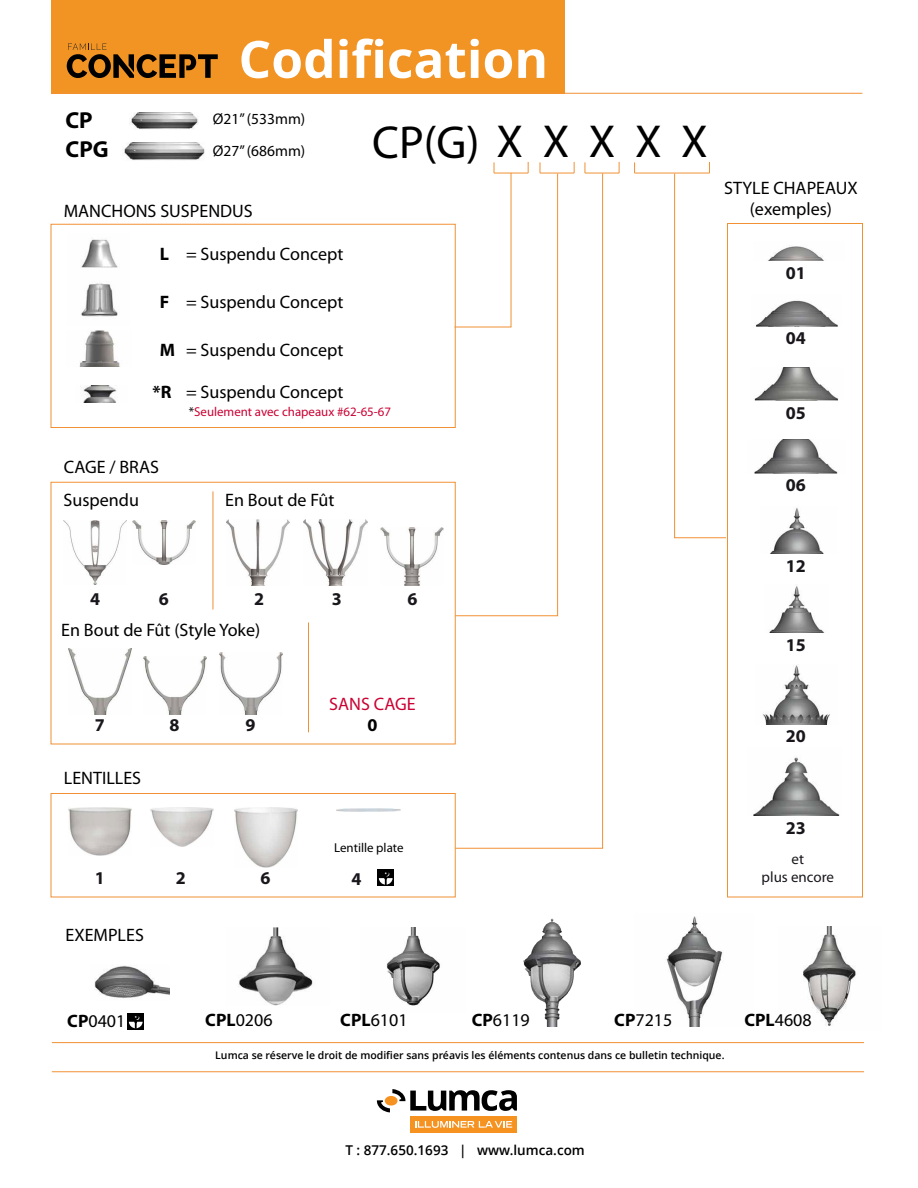
<style>
.page{position:relative;width:918px;height:1188px;background:#fff}
.page>*{position:absolute;margin:0;border:0;box-sizing:border-box;transform-origin:0 0}
.t1{font:700 51.45px "Open Sans";color:#fff}
.t2{font:46.35px "Myriad Pro";letter-spacing:.425em;color:#000}
.t3{font:700 23.25px/29.4px "Myriad Pro";color:#000}
.t4{font:18px/21.6px "Myriad Pro";color:#000;text-align:center}
.t5{font:700 18px "Myriad Pro";color:#1a171c}
.t6{font:18px "Myriad Pro";color:#cb0233}
.t7{font:700 18px "Myriad Pro";color:#000}
.t8{font:15.45px "Myriad Pro";color:#000}
.t9{font:15px/18px "Myriad Pro";color:#1a171c;text-align:center}
.t10{font:600 13.5px "Open Sans";color:#000}
.t11{font:12.9px "Myriad Pro";color:#cb0233}
.t12{font:12.9px "Myriad Pro";color:#000}
.t13{font:600 10.5px "Open Sans";color:#000}
.s1{font-weight:700}
.s2{color:#000}
</style>
<div class="page">
<img style="left:803px;top:927px;width:53px;height:99px">
<img style="left:386px;top:927px;width:54px;height:79px">
<img style="left:666px;top:916px;width:57px;height:110px">
<img style="left:238px;top:927px;width:75px;height:79px">
<img style="left:129px;top:112px;width:69px;height:18px">
<img style="left:124px;top:143px;width:81px;height:17px">
<img style="left:524px;top:919px;width:57px;height:107px">
<img style="left:94px;top:965px;width:76px;height:33px">
<img style="left:227px;top:519px;width:63px;height:67px">
<img style="left:68px;top:649px;width:64px;height:66px">
<img style="left:219px;top:653px;width:63px;height:62px">
<img style="left:143px;top:657px;width:63px;height:58px">
<img style="left:132px;top:521px;width:64px;height:44px">
<img style="left:63px;top:520px;width:63px;height:64px">
<img style="left:304px;top:520px;width:63px;height:66px">
<img style="left:381px;top:527px;width:63px;height:59px">
<img style="left:234px;top:807px;width:64px;height:61px">
<img style="left:150px;top:807px;width:64px;height:40px">
<img style="left:68px;top:807px;width:64px;height:49px">
<img style="left:337px;top:809px;width:63px;height:3px">
<img style="left:81px;top:239px;width:37px;height:78px">
<hr style="left:585px;top:173px;width:34px;height:1px;background:#f19134">
<hr style="left:635px;top:173px;width:75px;height:1px;background:#f19134">
<div style="left:51px;top:482px;width:405px;height:262px;border:1px solid #f19134"></div>
<div style="left:51px;top:224px;width:405px;height:204px;border:1px solid #f19134"></div>
<div style="left:51px;top:793px;width:405px;height:104px;border:1px solid #f19134"></div>
<div style="left:727px;top:223px;width:136px;height:674px;border:1px solid #f19134"></div>
<svg style="left:454px;top:162px;width:58px;height:166px"></svg>
<svg style="left:674px;top:162px;width:52px;height:376px"></svg>
<svg style="left:455px;top:173px;width:148px;height:676px"></svg>
<hr style="left:213px;top:491px;width:1px;height:118px;background:#f19134">
<hr style="left:308px;top:622px;width:1px;height:110px;background:#f19134">
<div style="left:378px;top:870px;width:16px;height:16px;background:#000"></div>
<svg style="left:379px;top:872px;width:14px;height:13px"></svg>
<div style="left:128px;top:1013px;width:16px;height:16px;background:#000"></div>
<svg style="left:129px;top:1016px;width:14px;height:13px"></svg>
<img style="left:769px;top:586px;width:55px;height:46px">
<img style="left:756px;top:300px;width:82px;height:26px">
<img style="left:754px;top:440px;width:84px;height:33px">
<img style="left:753px;top:757px;width:87px;height:59px">
<img style="left:754px;top:367px;width:85px;height:34px">
<img style="left:763px;top:665px;width:67px;height:60px">
<img style="left:770px;top:508px;width:53px;height:45px">
<img style="left:769px;top:246px;width:54px;height:14px">
<div style="left:51px;top:0;width:513px;height:93px;background:#f29424"></div>
<img style="left:79px;top:330px;width:41px;height:37px">
<img style="left:80px;top:386px;width:37px;height:16px">
<hr style="left:52px;top:1071px;width:812px;height:1px;background:#f19134">
<hr style="left:52px;top:1042px;width:812px;height:1px;background:#f19134">
<hr style="left:51px;top:93px;width:811px;height:1px;background:#f19134">
<svg style="left:67px;top:43px;width:151px;height:35px"></svg>
<svg style="left:377px;top:1089px;width:140px;height:23px"></svg>
<div style="left:410px;top:1116px;width:107px;height:16px;background:#f69220"></div>
<svg style="left:415px;top:1121px;width:97px;height:7px"></svg>
<h1 class="t1" style="left:238px;top:39px;width:311px">Codification</h1>
<p class="t3" style="left:65px;top:107px;width:45px">CP<br>CPG</p>
<p class="t8" style="left:213px;top:113px;width:94px">Ø21”(533mm)</p>
<p class="t8" style="left:213px;top:144px;width:94px">Ø27”(686mm)</p>
<p class="t4" style="left:64px;top:201px;width:190px">MANCHONS SUSPENDUS</p>
<h2 class="t2" style="left:372px;top:123px;width:337px">CP(G)XXXXX</h2>
<p class="t4" style="left:160px;top:245px;width:185px"><span class="s1">L</span> = Suspendu Concept</p>
<p class="t4" style="left:160px;top:293px;width:185px"><span class="s1">F</span> = Suspendu Concept</p>
<p class="t4" style="left:160px;top:341px;width:185px"><span class="s1">M</span> = Suspendu Concept</p>
<p class="t4" style="left:153px;top:383px;width:192px"><span class="s1">*R</span> = Suspendu Concept</p>
<p class="t11" style="left:189px;top:406px;width:204px"><span class="s2">*</span>Seulement avec chapeaux #62-65-67</p>
<p class="t4" style="left:64px;top:458px;width:97px">CAGE / BRAS</p>
<p class="t4" style="left:64px;top:491px;width:77px">Suspendu</p>
<p class="t4" style="left:225px;top:491px;width:111px">En Bout de Fût</p>
<p class="t4" style="left:724px;top:178px;width:135px">STYLE CHAPEAUX (exemples)</p>
<p class="t5" style="left:786px;top:265px;width:22px">01</p>
<p class="t5" style="left:786px;top:331px;width:22px">04</p>
<p class="t5" style="left:786px;top:405px;width:22px">05</p>
<p class="t5" style="left:786px;top:478px;width:22px">06</p>
<p class="t5" style="left:90px;top:591px;width:12px">4</p>
<p class="t5" style="left:159px;top:591px;width:12px">6</p>
<p class="t5" style="left:254px;top:591px;width:12px">2</p>
<p class="t5" style="left:332px;top:591px;width:12px">3</p>
<p class="t5" style="left:407px;top:591px;width:12px">6</p>
<p class="t4" style="left:61px;top:621px;width:200px">En Bout de Fût (Style Yoke)</p>
<p class="t5" style="left:95px;top:718px;width:12px">7</p>
<p class="t5" style="left:169px;top:718px;width:12px">8</p>
<p class="t5" style="left:246px;top:718px;width:12px">9</p>
<p class="t4" style="left:64px;top:769px;width:79px">LENTILLES</p>
<p class="t6" style="left:329px;top:696px;width:88px">SANS CAGE</p>
<p class="t7" style="left:367px;top:718px;width:12px">0</p>
<p class="t12" style="left:334px;top:843px;width:71px">Lentille plate</p>
<p class="t5" style="left:95px;top:871px;width:12px">1</p>
<p class="t5" style="left:176px;top:871px;width:12px">2</p>
<p class="t5" style="left:261px;top:871px;width:12px">6</p>
<p class="t5" style="left:351px;top:871px;width:12px">4</p>
<p class="t4" style="left:66px;top:925px;width:80px">EXEMPLES</p>
<p class="t5" style="left:786px;top:559px;width:22px">12</p>
<p class="t5" style="left:786px;top:638px;width:22px">15</p>
<p class="t5" style="left:786px;top:729px;width:22px">20</p>
<p class="t5" style="left:786px;top:821px;width:22px">23</p>
<p class="t9" style="left:762px;top:851px;width:74px">et<br>plus encore</p>
<p class="t4" style="left:67px;top:1012px;width:60px"><span class="s1">CP</span>0401</p>
<p class="t4" style="left:205px;top:1010px;width:69px"><span class="s1">CPL</span>0206</p>
<p class="t4" style="left:340px;top:1010px;width:69px"><span class="s1">CPL</span>6101</p>
<p class="t4" style="left:472px;top:1010px;width:60px"><span class="s1">CP</span>6119</p>
<p class="t4" style="left:614px;top:1010px;width:60px"><span class="s1">CP</span>7215</p>
<p class="t4" style="left:744px;top:1010px;width:69px"><span class="s1">CPL</span>4608</p>
<p class="t13" style="left:215px;top:1051px;width:511px">Lumca se réserve le droit de modifier sans préavis les éléments contenus dans ce bulletin technique.</p>
<p class="t10" style="left:345px;top:1145px;width:241px">T : 877.650.1693 | www.lumca.com</p>
</div>
